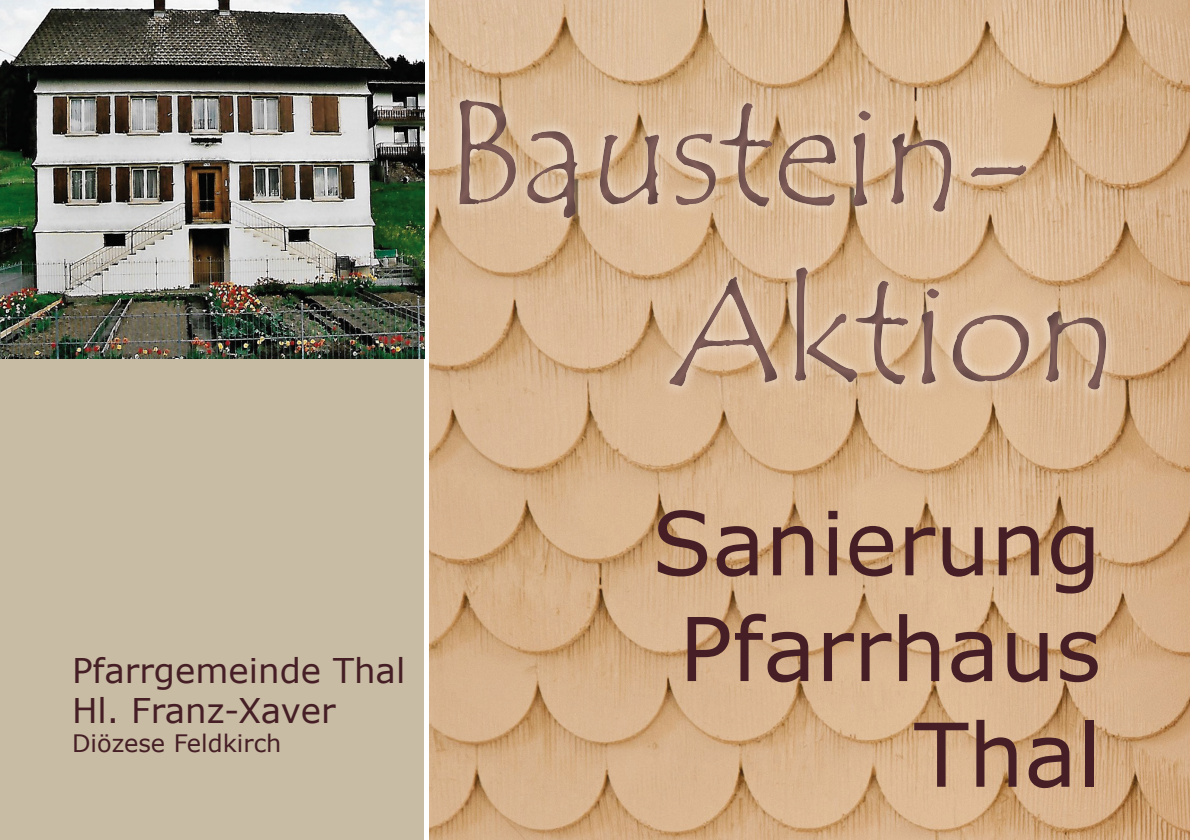
<style>
.page{position:relative;width:1191px;height:840px;background:#fff}
.page>*{position:absolute;margin:0;border:0;box-sizing:border-box;transform-origin:0 0}
.t1{font:148px/177.6px "Tempus Sans ITC";color:#805d59}
.t2{font:88px/105.6px "Verdana";color:#451f25;text-align:right}
.t3{font:34px/40.8px "Verdana";color:#451f25}
.t4{font:24px "Verdana";color:#451f25}
</style>
<div class="page">
<img style="left:429px;top:0;width:761px;height:839px">
<div style="left:0;top:0;width:424px;height:839px;background:#c9bca5"></div>
<div style="left:439px;top:74px;width:687px;height:341px;background:#1a171c;opacity:.5"></div>
<img style="left:0;top:0;width:424px;height:359px">
<p class="t3" style="left:72px;top:649px;width:335px">Pfarrgemeinde Thal<br>Hl. Franz-Xaver</p>
<p class="t4" style="left:72px;top:726px;width:211px">Diözese Feldkirch</p>
<h1 class="t1" style="left:671px;top:68px;width:449px;text-indent:-226px">Baustein-<br>Aktion</h1>
<p class="t2" style="left:652px;top:489px;width:451px">Sanierung<br>Pfarrhaus<br>Thal</p>
</div>
